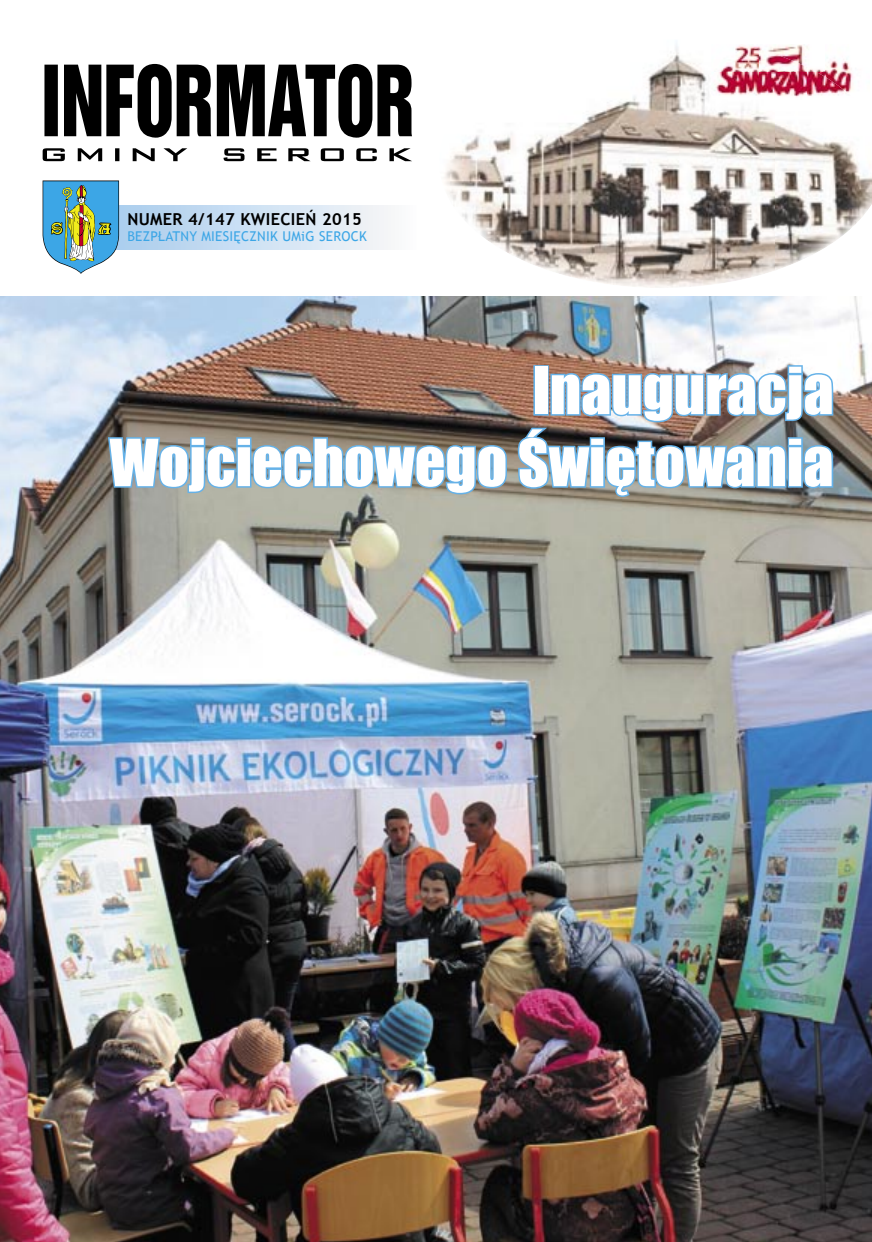
<style>
.page{position:relative;width:872px;height:1242px;background:#fff}
.page>*{position:absolute;margin:0;border:0;box-sizing:border-box;transform-origin:0 0}
.t1{font:60px/72px "Impact";color:#fff;text-align:right}
.t2{font:700 16.5px "Trebuchet MS";letter-spacing:.02em;color:#000}
.t3{font:13.5px "Trebuchet MS";letter-spacing:.02em;color:#3ca6e6}
</style>
<div class="page">
<svg style="left:43px;top:64px;width:369px;height:97px"></svg>
<svg style="left:119px;top:205px;width:269px;height:45px;background:#cee1f2"></svg>
<svg style="left:43px;top:180px;width:76px;height:94px;background:#73acb8"></svg>
<img style="left:444px;top:43px;width:331px;height:245px">
<img style="left:775px;top:124px;width:97px;height:146px">
<img style="left:0;top:297px;width:872px;height:945px">
<svg style="left:106px;top:435px;width:403px;height:80px;background:#8e9c9f"></svg>
<img style="left:515px;top:364px;width:319px;height:140px">
<img style="left:711px;top:44px;width:142px;height:56px">
<p class="t2" style="left:127px;top:208px;width:236px">NUMER 4/147 KWIECIEŃ 2015</p>
<p class="t3" style="left:127px;top:228px;width:241px">BEZPŁATNY MIESIĘCZNIK UMiG SEROCK</p>
<p class="t1" style="left:110px;top:353px;width:725px">Inauguracja<br>Wojciechowego Świętowania</p>
</div>
